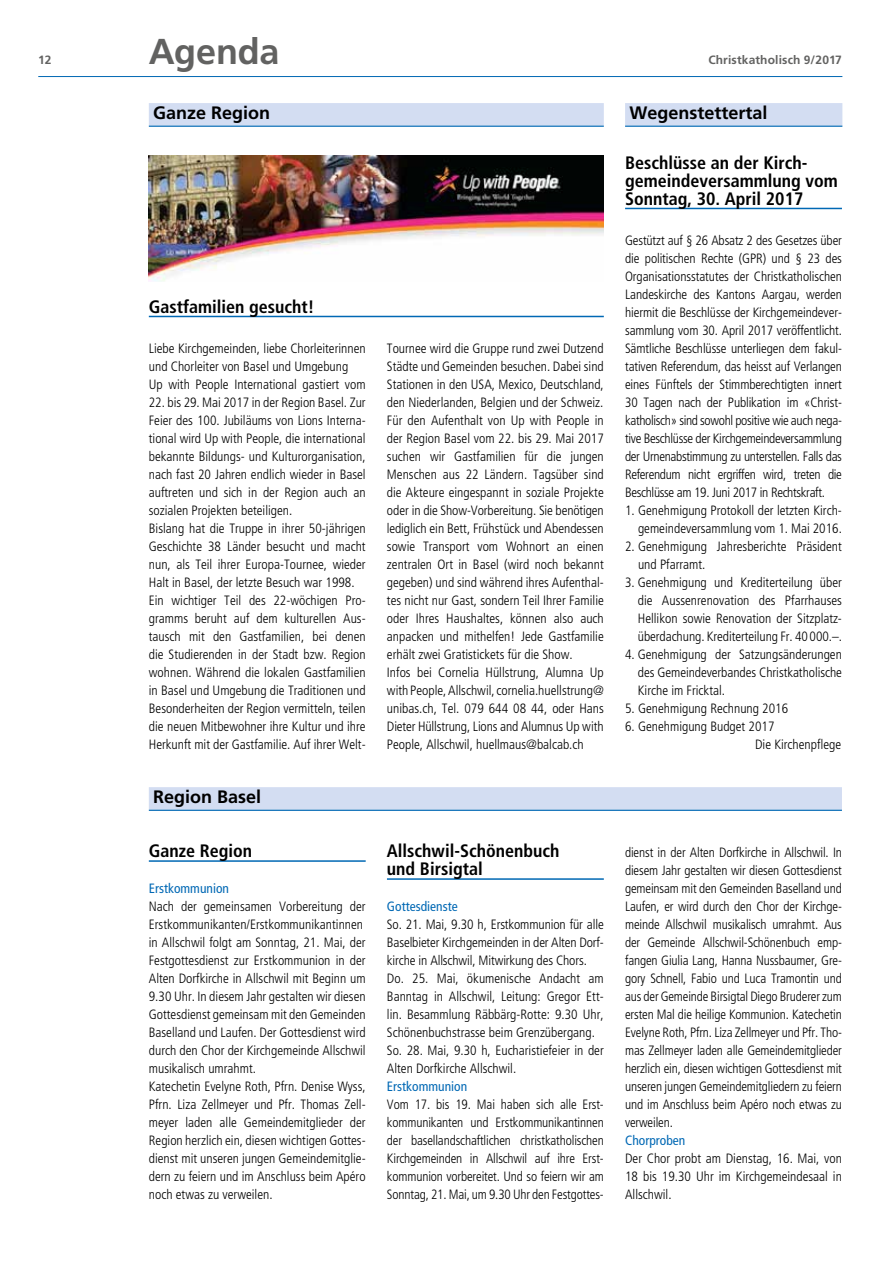
<style>
.page{position:relative;width:893px;height:1263px;background:#fff}
.page>*{position:absolute;margin:0;border:0;box-sizing:border-box;transform-origin:0 0}
.t1{font:700 36px "Frutiger LT Std";letter-spacing:-.005em;color:#626261}
.t2{font:700 condensed 18px/18px "Frutiger LT Std";color:#000}
.t3{font:700 18px "Frutiger LT Std";color:#000}
.t4{font:300 condensed 13.5px/18px "Frutiger LT Std";color:#000}
.t5{font:condensed 13.5px "Frutiger LT Std";color:#0068b4}
.t6{font:700 12px "Frutiger LT Std";letter-spacing:.015em;color:#626261}
</style>
<div class="page">
<hr style="left:38px;top:76px;width:804px;height:1px;background:#0068b4">
<div style="left:149px;top:787px;width:693px;height:23px;background:#d3ddf2"></div>
<hr style="left:149px;top:810px;width:693px;height:1px;background:#0068b4">
<hr style="left:387px;top:878px;width:217px;height:2px;background:#0068b4">
<hr style="left:149px;top:860px;width:217px;height:2px;background:#0068b4">
<img style="left:149px;top:155px;width:455px;height:126px">
<div style="left:149px;top:103px;width:455px;height:23px;background:#d3ddf2"></div>
<hr style="left:149px;top:126px;width:455px;height:1px;background:#0068b4">
<hr style="left:149px;top:316px;width:455px;height:1px;background:#0068b4">
<hr style="left:625px;top:208px;width:217px;height:1px;background:#0068b4">
<div style="left:625px;top:103px;width:217px;height:23px;background:#d3ddf2"></div>
<hr style="left:625px;top:126px;width:217px;height:1px;background:#0068b4">
<p class="t6" style="left:38px;top:53px;width:15px">12</p>
<h1 class="t1" style="left:149px;top:30px;width:132px">Agenda</h1>
<h2 class="t3" style="left:153px;top:102px;width:119px">Ganze Region</h2>
<h2 class="t2" style="left:149px;top:297px;width:167px">Gastfamilien gesucht!</h2>
<p class="t4" style="left:149px;top:340px;width:218px">Liebe Kirchgemeinden, liebe Chorleiterinnen und Chorleiter von Basel und Umgebung<br>Up with People International gastiert vom</p>
<p class="t4" style="left:149px;top:394px;width:218px">22. bis 29. Mai 2017 in der Region Basel. Zur Feier des 100. Jubiläums von Lions Interna&shy;tional wird Up with People, die international bekannte Bildungs- und Kulturorganisation, nach fast 20 Jahren endlich wieder in Basel auftreten und sich in der Region auch an sozialen Projekten beteiligen.<br>Bislang hat die Truppe in ihrer 50-jährigen Geschichte 38 Länder besucht und macht nun, als Teil ihrer Europa-Tournee, wieder Halt in Basel, der letzte Besuch war 1998.<br>Ein wichtiger Teil des 22-wöchigen Pro&shy;gramms beruht auf dem kulturellen Aus&shy;tausch mit den Gastfamilien, bei denen die Studierenden in der Stadt bzw. Region wohnen. Während die lokalen Gastfamilien in Basel und Umgebung die Traditionen und Besonderheiten der Region vermitteln, teilen die neuen Mitbewohner ihre Kultur und ihre Herkunft mit der Gastfamilie. Auf ihrer Welt-</p>
<h2 class="t3" style="left:153px;top:786px;width:110px">Region Basel</h2>
<h2 class="t2" style="left:149px;top:842px;width:105px">Ganze Region</h2>
<p class="t5" style="left:149px;top:881px;width:82px">Erstkommunion</p>
<p class="t4" style="left:149px;top:898px;width:218px">Nach der gemeinsamen Vorbereitung der Erstkommunikanten/Erstkommunikantinnen in Allschwil folgt am Sonntag, 21. Mai, der Festgottesdienst zur Erstkommunion in der Alten Dorfkirche in Allschwil mit Beginn um 9.30 Uhr. In diesem Jahr gestalten wir diesen Gottesdienst gemeinsam mit den Gemeinden Baselland und Laufen. Der Gottesdienst wird durch den Chor der Kirchgemeinde Allschwil musikalisch umrahmt.<br>Katechetin Evelyne Roth, Pfrn. Denise Wyss, Pfrn. Liza Zellmeyer und Pfr. Thomas Zell&shy;meyer laden alle Gemeindemitglieder der Region herzlich ein, diesen wichtigen Gottes&shy;dienst mit unseren jungen Gemeindemitglie&shy;dern zu feiern und im Anschluss beim Apéro noch etwas zu verweilen.</p>
<p class="t4" style="left:387px;top:340px;width:218px">Tournee wird die Gruppe rund zwei Dutzend Städte und Gemeinden besuchen. Dabei sind Stationen in den USA, Mexico, Deutschland, den Niederlanden, Belgien und der Schweiz.<br>Für den Aufenthalt von Up with People in der Region Basel vom 22. bis 29. Mai 2017 suchen wir Gastfamilien für die jungen Menschen aus 22 Ländern. Tagsüber sind die Akteure eingespannt in soziale Projekte oder in die Show-Vorbereitung. Sie benötigen lediglich ein Bett, Frühstück und Abendessen sowie Transport vom Wohnort an einen zentralen Ort in Basel (wird noch bekannt gegeben) und sind während ihres Aufenthal&shy;tes nicht nur Gast, sondern Teil Ihrer Familie oder Ihres Haushaltes, können also auch anpacken und mithelfen! Jede Gastfamilie erhält zwei Gratistickets für die Show.<br>Infos bei Cornelia Hüllstrung, Alumna Up with People, Allschwil, cornelia.huellstrung@ unibas.ch, Tel. 079 644 08 44, oder Hans Dieter Hüllstrung, Lions and Alumnus Up with People, Allschwil, huellmaus@balcab.ch</p>
<h2 class="t2" style="left:387px;top:842px;width:174px">Allschwil-Schönenbuch und Birsigtal</h2>
<p class="t5" style="left:387px;top:899px;width:72px">Gottesdienste</p>
<p class="t4" style="left:387px;top:916px;width:218px">So. 21. Mai, 9.30 h, Erstkommunion für alle Baselbieter Kirchgemeinden in der Alten Dorf&shy;kirche in Allschwil, Mitwirkung des Chors.<br>Do. 25. Mai, ökumenische Andacht am Banntag in Allschwil, Leitung: Gregor Ett&shy;lin. Besammlung Räbbärg-Rotte: 9.30 Uhr, Schönenbuchstrasse beim Grenzübergang.<br>So. 28. Mai, 9.30 h, Eucharistiefeier in der Alten Dorfkirche Allschwil.</p>
<p class="t5" style="left:387px;top:1079px;width:82px">Erstkommunion</p>
<p class="t4" style="left:387px;top:1096px;width:218px;text-align:justify">Vom 17. bis 19. Mai haben sich alle Erst&shy;kommunikanten und Erstkommunikantinnen der basellandschaftlichen christkatholischen Kirchgemeinden in Allschwil auf ihre Erst&shy;kommunion vorbereitet. Und so feiern wir am Sonntag, 21. Mai, um 9.30 Uhr den Festgottes-</p>
<p class="t6" style="left:708px;top:53px;width:135px">Christkatholisch 9/2017</p>
<h2 class="t3" style="left:629px;top:102px;width:140px">Wegenstettertal</h2>
<h2 class="t2" style="left:625px;top:153px;width:214px">Beschlüsse an der Kirch&shy;gemeindeversammlung vom<br>Sonntag, 30. April 2017</h2>
<p class="t4" style="left:625px;top:232px;width:218px;text-align:justify">Gestützt auf § 26 Absatz 2 des Gesetzes über die politischen Rechte (GPR) und § 23 des Organisationsstatutes der Christkatholischen Landeskirche des Kantons Aargau, werden hiermit die Beschlüsse der Kirchgemeindever&shy;sammlung vom 30. April 2017 veröffentlicht.<br>Sämtliche Beschlüsse unterliegen dem fakul&shy;tativen Referendum, das heisst auf Verlangen eines Fünftels der Stimmberechtigten innert 30 Tagen nach der Publikation im «Christ&shy;katholisch» sind sowohl positive wie auch nega&shy;tive Beschlüsse der Kirchgemeindeversammlung der Urnenabstimmung zu unterstellen. Falls das Referendum nicht ergriffen wird, treten die Beschlüsse am 19. Juni 2017 in Rechtskraft.</p>
<p class="t4" style="left:625px;top:502px;width:218px;text-align:right">1. Genehmigung Protokoll der letzten Kirch&shy;gemeindeversammlung vom 1. Mai 2016.</p>
<p class="t4" style="left:638px;top:538px;width:205px;text-indent:-13px">2. Genehmigung Jahresberichte Präsident und Pfarramt.</p>
<p class="t4" style="left:638px;top:574px;width:206px;text-align:justify;text-indent:-13px">3. Genehmigung und Krediterteilung über die Aussenrenovation des Pfarrhauses Hellikon sowie Renovation der Sitzplatz&shy;überdachung. Krediterteilung Fr. 40000.–.</p>
<p class="t4" style="left:638px;top:646px;width:206px;text-align:justify;text-indent:-13px">4. Genehmigung der Satzungsänderungen des Gemeindeverbandes Christkatholische Kirche im Fricktal.</p>
<p class="t4" style="left:625px;top:700px;width:165px">5. Genehmigung Rechnung 2016</p>
<p class="t4" style="left:755px;top:718px;width:88px;text-indent:-130px">6. Genehmigung Budget 2017<br>Die Kirchenpflege</p>
<p class="t4" style="left:625px;top:844px;width:218px;text-align:justify">dienst in der Alten Dorfkirche in Allschwil. In diesem Jahr gestalten wir diesen Gottesdienst gemeinsam mit den Gemeinden Baselland und Laufen, er wird durch den Chor der Kirchge&shy;meinde Allschwil musikalisch umrahmt. Aus der Gemeinde Allschwil-Schönenbuch emp&shy;fangen Giulia Lang, Hanna Nussbaumer, Gre&shy;gory Schnell, Fabio und Luca Tramontin und aus der Gemeinde Birsigtal Diego Bruderer zum ersten Mal die heilige Kommunion. Katechetin Evelyne Roth, Pfrn. Liza Zellmeyer und Pfr. Tho&shy;mas Zellmeyer laden alle Gemeindemitglieder herzlich ein, diesen wichtigen Gottesdienst mit unseren jungen Gemeindemitgliedern zu feiern und im Anschluss beim Apéro noch etwas zu verweilen.</p>
<p class="t5" style="left:625px;top:1133px;width:62px">Chorproben</p>
<p class="t4" style="left:625px;top:1150px;width:218px;text-align:justify">Der Chor probt am Dienstag, 16. Mai, von 18 bis 19.30 Uhr im Kirchgemeindesaal in Allschwil.</p>
</div>
